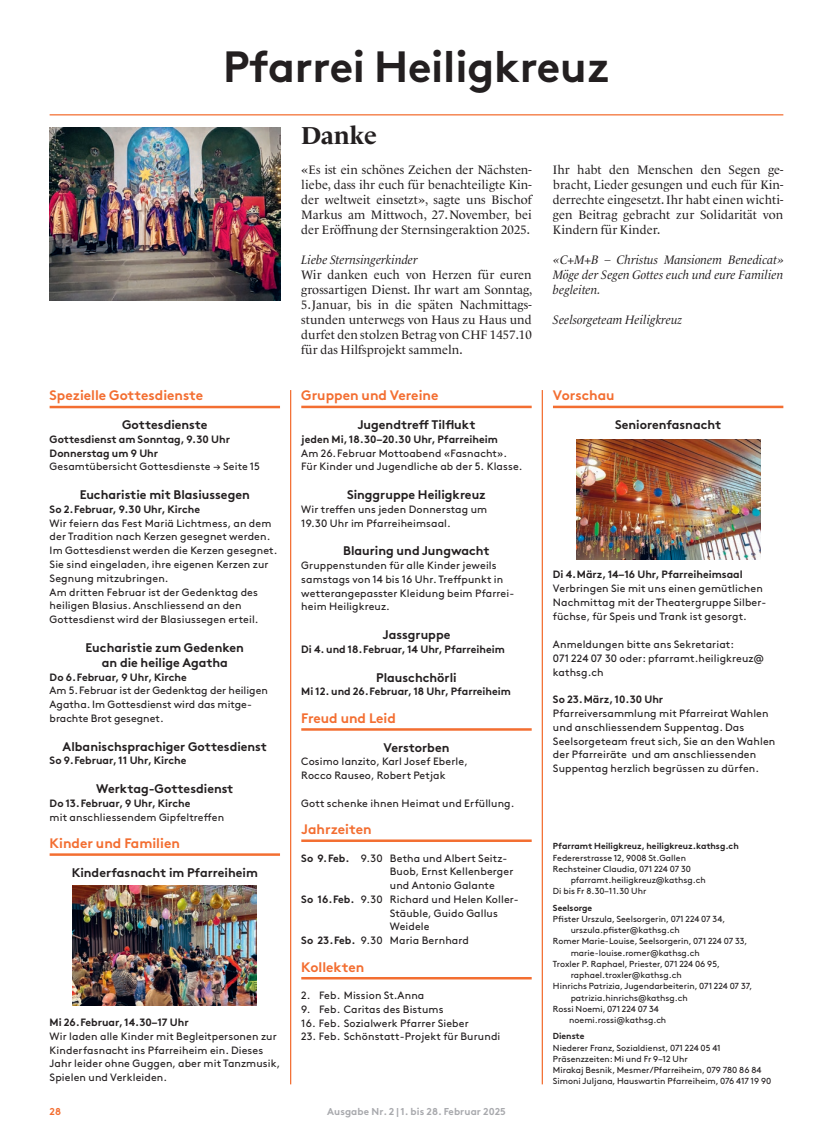
<style>
.page{position:relative;width:833px;height:1134px;background:#fff}
.page>*{position:absolute;margin:0;border:0;box-sizing:border-box;transform-origin:0 0}
.t1{font:700 43.75px "Brown Pro";letter-spacing:-.005em;color:#231f20}
.t2{font:700 25px "Le Monde Livre Pro";letter-spacing:-.01em;color:#231f20}
.t3{font:700 13.75px "Brown Pro";color:#f36e31}
.t4{font:12.5px/15px "Le Monde Livre Pro";letter-spacing:.005em;color:#231f20;text-align:justify}
.t5{font:700 12.5px/15px "Brown Pro";color:#231f20;text-align:center}
.t6{font:italic 12.5px/15px "Le Monde Livre Pro";color:#231f20;text-align:justify}
.t7{font:10.62px/13.8px "Brown Pro";letter-spacing:.01em;color:#231f20}
.t8{font:700 10.62px/13.8px "Brown Pro";color:#231f20}
.t9{font:700 10px "Brown Pro";letter-spacing:.01em;color:#a8a9ad}
.t10{font:700 10px "Brown Pro";color:#f36e31}
.t11{font:8.75px/11.2px "Brown Pro";color:#231f20}
.t12{font:700 8.75px "Brown Pro";color:#231f20}
.s1{font-weight:700}
</style>
<div class="page">
<hr style="left:542px;top:390px;width:1px;height:694px;background:#f36e31">
<hr style="left:290px;top:390px;width:1px;height:694px;background:#f36e31">
<hr style="left:301px;top:406px;width:230px;height:2px;background:#f36e31">
<hr style="left:301px;top:728px;width:230px;height:3px;background:#f36e31">
<hr style="left:301px;top:839px;width:230px;height:3px;background:#f36e31">
<hr style="left:301px;top:977px;width:230px;height:2px;background:#f36e31">
<hr style="left:553px;top:406px;width:230px;height:2px;background:#f36e31">
<img style="left:576px;top:439px;width:184px;height:120px">
<hr style="left:50px;top:406px;width:230px;height:2px;background:#f36e31">
<hr style="left:50px;top:853px;width:230px;height:3px;background:#f36e31">
<img style="left:50px;top:128px;width:230px;height:172px">
<hr style="left:50px;top:114px;width:733px;height:1px;background:#f36e31">
<img style="left:73px;top:885px;width:184px;height:120px">
<h1 class="t1" style="left:223px;top:32px;width:388px">Pfarrei Heiligkreuz</h1>
<p class="t3" style="left:50px;top:384px;width:155px">Spezielle Gottesdienste</p>
<p class="t5" style="left:122px;top:416px;width:87px">Gottesdienste</p>
<p class="t8" style="left:50px;top:431px;width:182px">Gottesdienst am Sonntag, 9.30 Uhr<br>Donnerstag um 9 Uhr</p>
<p class="t7" style="left:50px;top:459px;width:212px">Gesamtübersicht Gottesdienste → Seite 15</p>
<p class="t5" style="left:80px;top:486px;width:172px">Eucharistie mit Blasiussegen</p>
<p class="t8" style="left:50px;top:501px;width:152px">So 2.Februar, 9.30 Uhr, Kirche</p>
<p class="t7" style="left:50px;top:515px;width:229px">Wir feiern das Fest Mariä Lichtmess, an dem der Tradition nach Kerzen gesegnet werden.<br>Im Gottesdienst werden die Kerzen gesegnet.<br>Sie sind eingeladen, ihre eigenen Kerzen zur Segnung mitzubringen.<br>Am dritten Februar ist der Gedenktag des heiligen Blasius. Anschliessend an den Gottesdienst wird der Blasiussegen erteil.</p>
<p class="t5" style="left:86px;top:638px;width:160px">Eucharistie zum Gedenken an die heilige Agatha</p>
<p class="t8" style="left:50px;top:669px;width:139px">Do 6.Februar, 9 Uhr, Kirche</p>
<p class="t7" style="left:50px;top:683px;width:220px">Am 5.Februar ist der Gedenktag der heiligen<br>Agatha. Im Gottesdienst wird das mitge&shy;brachte Brot gesegnet.</p>
<p class="t5" style="left:63px;top:737px;width:206px">Albanischsprachiger Gottesdienst</p>
<p class="t8" style="left:50px;top:752px;width:138px">So 9.Februar, 11 Uhr, Kirche</p>
<p class="t5" style="left:96px;top:780px;width:139px">Werktag-Gottesdienst</p>
<p class="t8" style="left:50px;top:795px;width:142px">Do 13.Februar, 9 Uhr, Kirche</p>
<p class="t7" style="left:50px;top:809px;width:176px">mit anschliessendem Gipfeltreffen</p>
<p class="t3" style="left:50px;top:832px;width:132px">Kinder und Familien</p>
<p class="t5" style="left:72px;top:863px;width:188px">Kinderfasnacht im Pfarreiheim</p>
<p class="t8" style="left:50px;top:1014px;width:141px">Mi 26.Februar, 14.30–17 Uhr</p>
<p class="t7" style="left:50px;top:1028px;width:232px">Wir laden alle Kinder mit Begleitpersonen zur Kinderfasnacht ins Pfarreiheim ein. Dieses Jahr leider ohne Guggen, aber mit Tanzmusik, Spielen und Verkleiden.</p>
<h2 class="t2" style="left:301px;top:116px;width:77px">Danke</h2>
<p class="t4" style="left:301px;top:161px;width:232px">«Es ist ein schönes Zeichen der Nächsten&shy;liebe, dass ihr euch für benachteiligte Kin&shy;der weltweit einsetzt», sagte uns Bischof Markus am Mittwoch, 27.November, bei der Eröffnung der Sternsingeraktion 2025.</p>
<p class="t6" style="left:301px;top:251px;width:118px">Liebe Sternsingerkinder</p>
<p class="t4" style="left:301px;top:266px;width:232px">Wir danken euch von Herzen für euren grossartigen Dienst. Ihr wart am Sonntag, 5.Januar, bis in die späten Nachmittags&shy;stunden unterwegs von Haus zu Haus und durfet den stolzen Betrag von CHF 1457.10 für das Hilfsprojekt sammeln.</p>
<p class="t3" style="left:301px;top:384px;width:139px">Gruppen und Vereine</p>
<p class="t5" style="left:357px;top:416px;width:120px">Jugendtreff Tilflukt</p>
<p class="t8" style="left:301px;top:431px;width:198px">jeden Mi, 18.30–20.30 Uhr, Pfarreiheim</p>
<p class="t7" style="left:301px;top:445px;width:223px">Am 26.Februar Mottoabend «Fasnacht».<br>Für Kinder und Jugendliche ab der 5. Klasse.</p>
<p class="t5" style="left:347px;top:486px;width:140px">Singgruppe Heiligkreuz</p>
<p class="t7" style="left:301px;top:501px;width:187px">Wir treffen uns jeden Donnerstag um<br>19.30 Uhr im Pfarreiheimsaal.</p>
<p class="t5" style="left:343px;top:542px;width:148px">Blauring und Jungwacht</p>
<p class="t7" style="left:301px;top:558px;width:214px">Gruppenstunden für alle Kinder jeweils samstags von 14 bis 16 Uhr. Treffpunkt in wetterangepasster Kleidung beim Pfarrei&shy;heim Heiligkreuz.</p>
<p class="t5" style="left:382px;top:626px;width:69px">Jassgruppe</p>
<p class="t8" style="left:301px;top:641px;width:205px">Di 4. und 18.Februar, 14 Uhr, Pfarreiheim</p>
<p class="t5" style="left:376px;top:668px;width:82px">Plauschchörli</p>
<p class="t8" style="left:301px;top:684px;width:211px">Mi 12. und 26.Februar, 18 Uhr, Pfarreiheim</p>
<p class="t3" style="left:301px;top:707px;width:96px">Freud und Leid</p>
<p class="t5" style="left:383px;top:738px;width:67px">Verstorben</p>
<p class="t7" style="left:301px;top:754px;width:168px">Cosimo Ianzito, Karl Josef Eberle,<br>Rocco Rauseo, Robert Petjak</p>
<p class="t7" style="left:301px;top:795px;width:215px">Gott schenke ihnen Heimat und Erfüllung.</p>
<p class="t3" style="left:301px;top:818px;width:72px">Jahrzeiten</p>
<p class="t7" style="left:301px;top:850px;width:208px"><span class="s1">So 9.Feb.</span> 9.30 Betha und Albert Seitz-</p>
<p class="t7" style="left:390px;top:864px;width:125px">Buob, Ernst Kellenberger</p>
<p class="t7" style="left:390px;top:878px;width:106px">und Antonio Galante</p>
<p class="t7" style="left:301px;top:891px;width:219px"><span class="s1">So 16.Feb.</span> 9.30 Richard und Helen Koller-</p>
<p class="t7" style="left:390px;top:905px;width:110px">Stäuble, Guido Gallus</p>
<p class="t7" style="left:390px;top:919px;width:41px">Weidele</p>
<p class="t7" style="left:301px;top:933px;width:169px"><span class="s1">So 23.Feb.</span> 9.30 Maria Bernhard</p>
<p class="t3" style="left:301px;top:956px;width:64px">Kollekten</p>
<p class="t7" style="left:301px;top:988px;width:125px">2. Feb. Mission St.Anna</p>
<p class="t7" style="left:301px;top:1001px;width:144px">9. Feb. Caritas des Bistums</p>
<p class="t7" style="left:301px;top:1015px;width:169px">16. Feb. Sozialwerk Pfarrer Sieber</p>
<p class="t7" style="left:301px;top:1029px;width:201px">23. Feb. Schönstatt-Projekt für Burundi</p>
<p class="t10" style="left:50px;top:1103px;width:13px">28</p>
<p class="t9" style="left:327px;top:1103px;width:180px">Ausgabe Nr. 2 | 1. bis 28. Februar 2025</p>
<p class="t4" style="left:553px;top:161px;width:232px">Ihr habt den Menschen den Segen ge&shy;bracht, Lieder gesungen und euch für Kin&shy;derrechte eingesetzt. Ihr habt einen wichti&shy;gen Beitrag gebracht zur Solidarität von Kindern für Kinder.</p>
<p class="t6" style="left:553px;top:251px;width:233px">«C+M+B – Christus Mansionem Benedicat» Möge der Segen Gottes euch und eure Familien begleiten.</p>
<p class="t6" style="left:553px;top:311px;width:131px">Seelsorgeteam Heiligkreuz</p>
<p class="t3" style="left:553px;top:384px;width:63px">Vorschau</p>
<p class="t5" style="left:615px;top:416px;width:108px">Seniorenfasnacht</p>
<p class="t8" style="left:553px;top:567px;width:191px">Di 4.März, 14–16 Uhr, Pfarreiheimsaal</p>
<p class="t7" style="left:553px;top:581px;width:215px">Verbringen Sie mit uns einen gemütlichen<br>Nachmittag mit der Theatergruppe Silber&shy;füchse, für Speis und Trank ist gesorgt.</p>
<p class="t7" style="left:553px;top:637px;width:213px">Anmeldungen bitte ans Sekretariat:<br>071 224 07 30 oder: pfarramt.heiligkreuz@ kathsg.ch</p>
<p class="t8" style="left:553px;top:692px;width:112px">So 23.März, 10.30 Uhr</p>
<p class="t7" style="left:553px;top:706px;width:224px">Pfarreiversammlung mit Pfarreirat Wahlen und anschliessendem Suppentag. Das Seelsorgeteam freut sich, Sie an den Wahlen der Pfarreiräte und am anschliessenden Suppentag herzlich begrüssen zu dürfen.</p>
<p class="t12" style="left:553px;top:839px;width:187px">Pfarramt Heiligkreuz, heiligkreuz.kathsg.ch</p>
<p class="t11" style="left:553px;top:851px;width:135px">Federerstrasse 12, 9008 St.Gallen</p>
<p class="t11" style="left:553px;top:862px;width:140px">Rechsteiner Claudia, 071 224 07 30</p>
<p class="t11" style="left:570px;top:874px;width:136px">pfarramt.heiligkreuz@kathsg.ch</p>
<p class="t11" style="left:553px;top:885px;width:95px">Di bis Fr 8.30–11.30 Uhr</p>
<p class="t12" style="left:553px;top:900px;width:41px">Seelsorge</p>
<p class="t11" style="left:553px;top:912px;width:174px">Pfister Urszula, Seelsorgerin, 071 224 07 34,</p>
<p class="t11" style="left:570px;top:924px;width:111px">urszula.pfister@kathsg.ch</p>
<p class="t11" style="left:553px;top:935px;width:196px">Romer Marie-Louise, Seelsorgerin, 071 224 07 33,</p>
<p class="t11" style="left:570px;top:946px;width:131px">marie-louise.romer@kathsg.ch</p>
<p class="t11" style="left:553px;top:957px;width:169px">Troxler P. Raphael, Priester, 071 224 06 95,</p>
<p class="t11" style="left:570px;top:969px;width:113px">raphael.troxler@kathsg.ch</p>
<p class="t11" style="left:553px;top:980px;width:201px">Hinrichs Patrizia, Jugendarbeiterin, 071 224 07 37,</p>
<p class="t11" style="left:570px;top:991px;width:119px">patrizia.hinrichs@kathsg.ch</p>
<p class="t11" style="left:553px;top:1002px;width:107px">Rossi Noemi, 071 224 07 34</p>
<p class="t11" style="left:569px;top:1014px;width:99px">noemi.rossi@kathsg.ch</p>
<p class="t12" style="left:553px;top:1029px;width:33px">Dienste</p>
<p class="t11" style="left:553px;top:1041px;width:220px">Niederer Franz, Sozialdienst, 071 224 05 41<br>Präsenzzeiten: Mi und Fr 9–12 Uhr<br>Mirakaj Besnik, Mesmer/Pfarreiheim, 079 780 86 84<br>Simoni Juljana, Hauswartin Pfarreiheim, 076 417 19 90</p>
</div>
